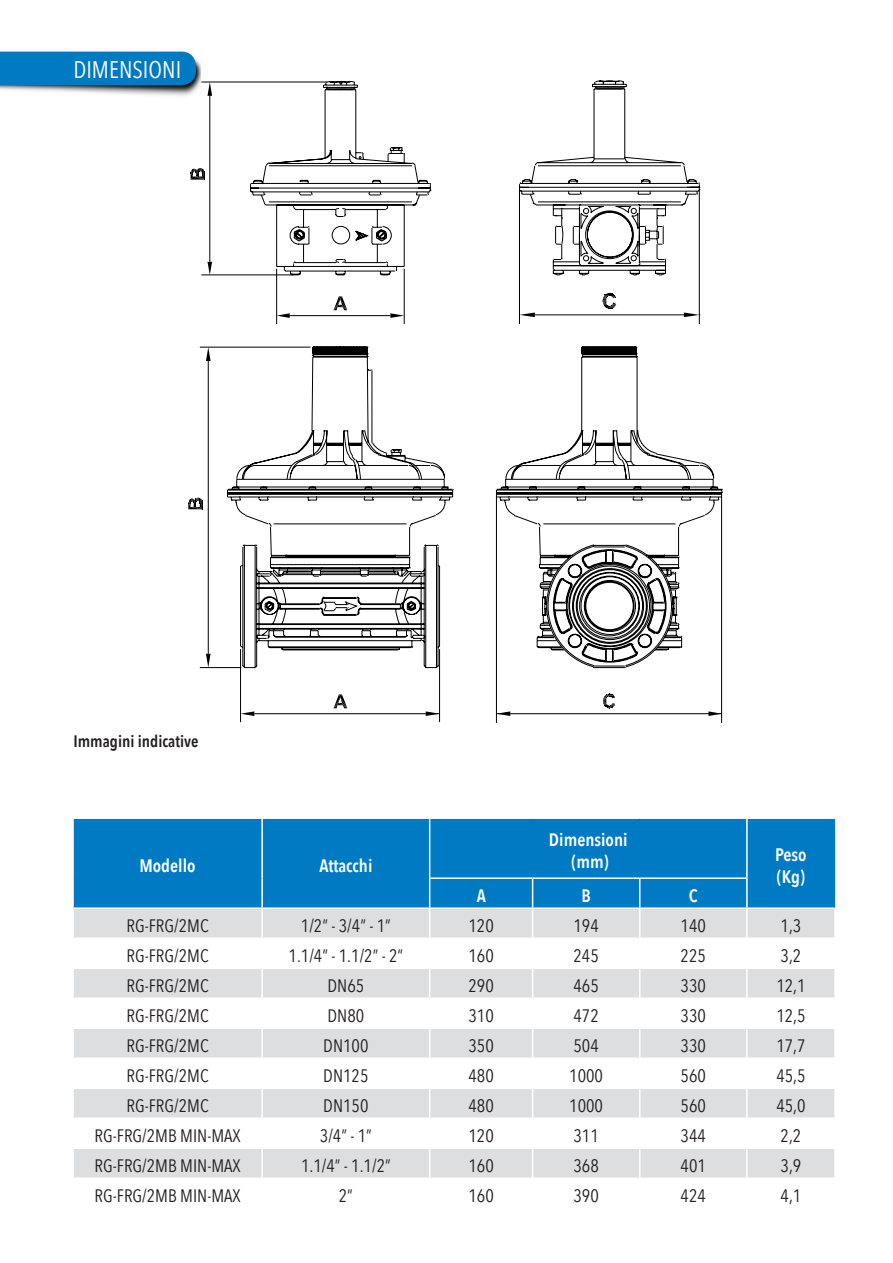
<style>
.page{position:relative;width:893px;height:1263px;background:#fff}
.page>*{position:absolute;margin:0;border:0;box-sizing:border-box;transform-origin:0 0}
.t1{font:24px "Avenir Next Condensed";color:#fff}
.t2{font:18px "Avenir Next Condensed";color:#231f20}
.t3{font:600 18px "Avenir Next Condensed";color:#fff}
.t4{font:600 16.5px "Avenir Next Condensed";color:#231f20}
</style>
<div class="page">
<img style="left:0;top:59px;width:200px;height:37px">
<div style="left:0;top:52px;width:196px;height:33px;background:#007bc3"></div>
<div style="left:74px;top:819px;width:761px;height:60px;background:#007bc3"></div>
<hr style="left:261px;top:819px;width:2px;height:59px;background:#fff">
<hr style="left:429px;top:819px;width:1px;height:58px;background:#fff">
<hr style="left:261px;top:878px;width:2px;height:29px;background:#fff">
<hr style="left:429px;top:877px;width:104px;height:2px;background:#fff">
<hr style="left:533px;top:877px;width:107px;height:2px;background:#fff">
<hr style="left:640px;top:877px;width:108px;height:2px;background:#fff">
<svg style="left:73px;top:879px;width:762px;height:299px"></svg>
<hr style="left:747px;top:1177px;width:89px;height:2px;background:#fff">
<hr style="left:746px;top:819px;width:2px;height:58px;background:#fff">
<hr style="left:746px;top:879px;width:2px;height:28px;background:#fff">
<hr style="left:747px;top:907px;width:89px;height:2px;background:#fff">
<svg style="left:252px;top:81px;width:448px;height:105px"></svg>
<svg style="left:227px;top:186px;width:473px;height:161px"></svg>
<svg style="left:227px;top:458px;width:496px;height:210px"></svg>
<svg style="left:264px;top:228px;width:418px;height:423px"></svg>
<svg style="left:277px;top:313px;width:13px;height:5px"></svg>
<svg style="left:390px;top:313px;width:14px;height:5px"></svg>
<svg style="left:333px;top:296px;width:14px;height:14px"></svg>
<hr style="left:254px;top:713px;width:186px;height:1px;background:#000001">
<hr style="left:439px;top:649px;width:1px;height:73px;background:#000001">
<hr style="left:240px;top:649px;width:1px;height:73px;background:#000001">
<svg style="left:241px;top:711px;width:13px;height:5px"></svg>
<svg style="left:426px;top:711px;width:14px;height:5px"></svg>
<svg style="left:333px;top:694px;width:14px;height:14px"></svg>
<hr style="left:208px;top:361px;width:1px;height:293px;background:#000001">
<hr style="left:200px;top:347px;width:110px;height:1px;background:#000001">
<hr style="left:200px;top:667px;width:41px;height:1px;background:#000001">
<svg style="left:206px;top:654px;width:5px;height:14px"></svg>
<svg style="left:206px;top:347px;width:5px;height:14px"></svg>
<hr style="left:209px;top:96px;width:1px;height:166px;background:#000001">
<hr style="left:201px;top:82px;width:126px;height:1px;background:#000001">
<hr style="left:201px;top:274px;width:92px;height:1px;background:#000001">
<svg style="left:207px;top:262px;width:5px;height:13px"></svg>
<svg style="left:207px;top:82px;width:5px;height:14px"></svg>
<svg style="left:188px;top:498px;width:14px;height:11px"></svg>
<svg style="left:191px;top:168px;width:14px;height:12px"></svg>
<hr style="left:496px;top:713px;width:226px;height:1px;background:#000001">
<hr style="left:721px;top:497px;width:1px;height:226px;background:#000001">
<hr style="left:496px;top:497px;width:1px;height:226px;background:#000001">
<svg style="left:603px;top:694px;width:12px;height:14px"></svg>
<svg style="left:708px;top:711px;width:14px;height:5px"></svg>
<svg style="left:496px;top:711px;width:14px;height:5px"></svg>
<p class="t1" style="left:73px;top:49px;width:109px">DIMENSIONI</p>
<p class="t4" style="left:73px;top:726px;width:127px">Immagini indicative</p>
<p class="t3" style="left:139px;top:850px;width:58px">Modello</p>
<p class="t3" style="left:319px;top:850px;width:55px">Attacchi</p>
<p class="t3" style="left:549px;top:824px;width:80px">Dimensioni</p>
<p class="t3" style="left:572px;top:846px;width:38px">(mm)</p>
<p class="t3" style="left:775px;top:839px;width:33px">Peso</p>
<p class="t3" style="left:777px;top:861px;width:30px">(Kg)</p>
<p class="t3" style="left:477px;top:880px;width:11px">A</p>
<p class="t3" style="left:581px;top:880px;width:11px">B</p>
<p class="t3" style="left:689px;top:880px;width:10px">C</p>
<p class="t2" style="left:127px;top:910px;width:84px">RG-FRG/2MC</p>
<p class="t2" style="left:301px;top:910px;width:91px">1/2” - 3/4” - 1”</p>
<p class="t2" style="left:468px;top:910px;width:27px">120</p>
<p class="t2" style="left:573px;top:910px;width:27px">194</p>
<p class="t2" style="left:681px;top:910px;width:27px">140</p>
<p class="t2" style="left:781px;top:910px;width:22px">1,3</p>
<p class="t2" style="left:127px;top:940px;width:84px">RG-FRG/2MC</p>
<p class="t2" style="left:289px;top:940px;width:116px">1.1/4” - 1.1/2” - 2”</p>
<p class="t2" style="left:468px;top:940px;width:27px">160</p>
<p class="t2" style="left:573px;top:940px;width:27px">245</p>
<p class="t2" style="left:681px;top:940px;width:27px">225</p>
<p class="t2" style="left:781px;top:940px;width:22px">3,2</p>
<p class="t2" style="left:127px;top:970px;width:84px">RG-FRG/2MC</p>
<p class="t2" style="left:328px;top:970px;width:38px">DN65</p>
<p class="t2" style="left:468px;top:970px;width:27px">290</p>
<p class="t2" style="left:573px;top:970px;width:27px">465</p>
<p class="t2" style="left:681px;top:970px;width:27px">330</p>
<p class="t2" style="left:776px;top:970px;width:31px">12,1</p>
<p class="t2" style="left:127px;top:1000px;width:84px">RG-FRG/2MC</p>
<p class="t2" style="left:328px;top:1000px;width:38px">DN80</p>
<p class="t2" style="left:468px;top:1000px;width:27px">310</p>
<p class="t2" style="left:573px;top:1000px;width:27px">472</p>
<p class="t2" style="left:681px;top:1000px;width:27px">330</p>
<p class="t2" style="left:776px;top:1000px;width:31px">12,5</p>
<p class="t2" style="left:127px;top:1030px;width:84px">RG-FRG/2MC</p>
<p class="t2" style="left:323px;top:1030px;width:47px">DN100</p>
<p class="t2" style="left:468px;top:1030px;width:27px">350</p>
<p class="t2" style="left:573px;top:1030px;width:27px">504</p>
<p class="t2" style="left:681px;top:1030px;width:27px">330</p>
<p class="t2" style="left:776px;top:1030px;width:31px">17,7</p>
<p class="t2" style="left:127px;top:1060px;width:84px">RG-FRG/2MC</p>
<p class="t2" style="left:323px;top:1060px;width:47px">DN125</p>
<p class="t2" style="left:468px;top:1060px;width:27px">480</p>
<p class="t2" style="left:569px;top:1060px;width:35px">1000</p>
<p class="t2" style="left:681px;top:1060px;width:27px">560</p>
<p class="t2" style="left:776px;top:1060px;width:31px">45,5</p>
<p class="t2" style="left:127px;top:1090px;width:84px">RG-FRG/2MC</p>
<p class="t2" style="left:323px;top:1090px;width:47px">DN150</p>
<p class="t2" style="left:468px;top:1090px;width:27px">480</p>
<p class="t2" style="left:569px;top:1090px;width:35px">1000</p>
<p class="t2" style="left:681px;top:1090px;width:27px">560</p>
<p class="t2" style="left:776px;top:1090px;width:31px">45,0</p>
<p class="t2" style="left:95px;top:1120px;width:148px">RG-FRG/2MB MIN-MAX</p>
<p class="t2" style="left:320px;top:1120px;width:54px">3/4” - 1”</p>
<p class="t2" style="left:468px;top:1120px;width:27px">120</p>
<p class="t2" style="left:573px;top:1120px;width:27px">311</p>
<p class="t2" style="left:681px;top:1120px;width:27px">344</p>
<p class="t2" style="left:781px;top:1120px;width:22px">2,2</p>
<p class="t2" style="left:95px;top:1150px;width:148px">RG-FRG/2MB MIN-MAX</p>
<p class="t2" style="left:301px;top:1150px;width:91px">1.1/4” - 1.1/2”</p>
<p class="t2" style="left:468px;top:1150px;width:27px">160</p>
<p class="t2" style="left:573px;top:1150px;width:27px">368</p>
<p class="t2" style="left:681px;top:1150px;width:27px">401</p>
<p class="t2" style="left:781px;top:1150px;width:22px">3,9</p>
<p class="t2" style="left:95px;top:1180px;width:148px">RG-FRG/2MB MIN-MAX</p>
<p class="t2" style="left:339px;top:1180px;width:16px">2”</p>
<p class="t2" style="left:468px;top:1180px;width:27px">160</p>
<p class="t2" style="left:573px;top:1180px;width:27px">390</p>
<p class="t2" style="left:681px;top:1180px;width:27px">424</p>
<p class="t2" style="left:781px;top:1180px;width:22px">4,1</p>
</div>
